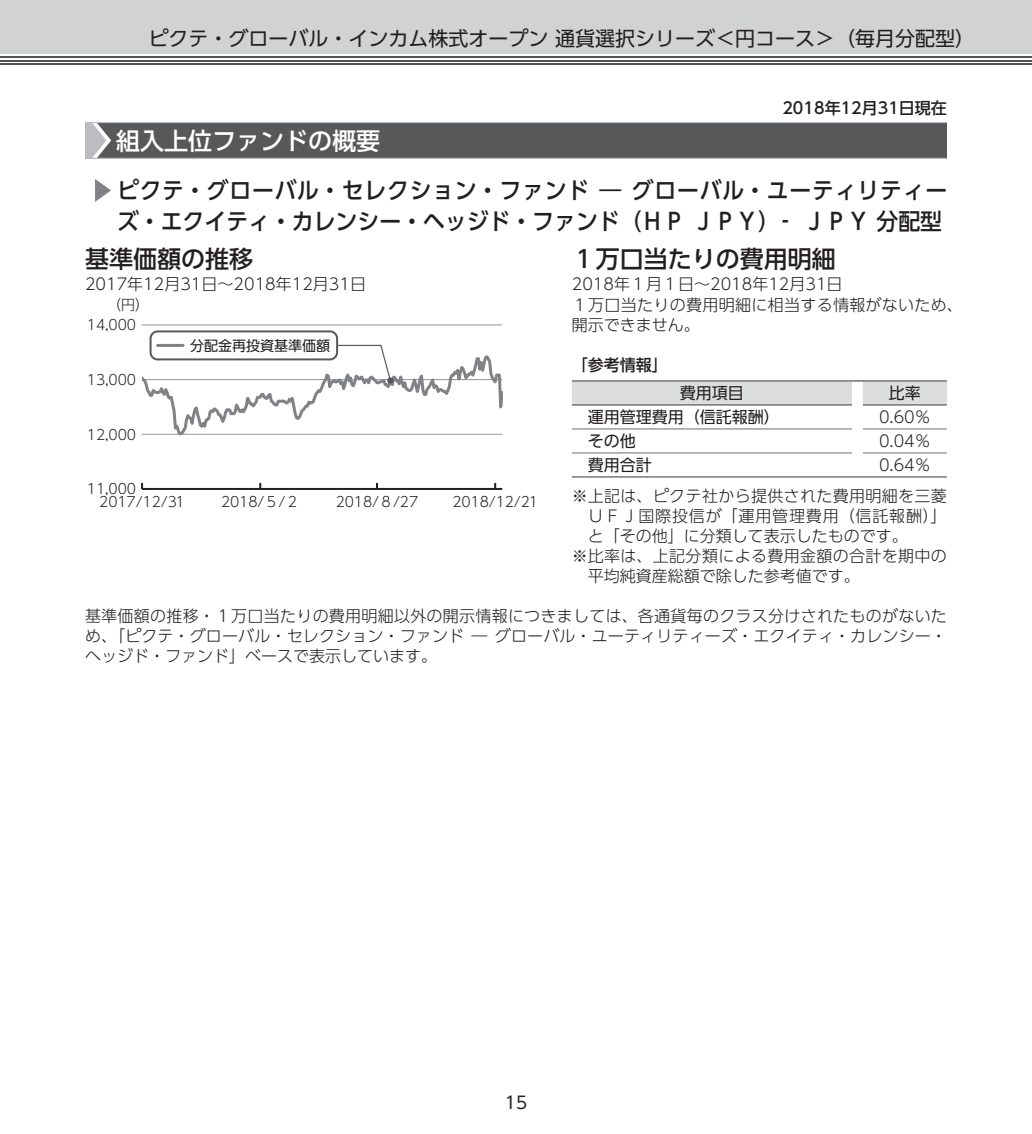
<style>
.page{position:relative;width:1032px;height:1134px;background:#fff}
.page>*{position:absolute;margin:0;border:0;box-sizing:border-box;transform-origin:0 0}
.t1{font:24px "UD Shin Go Pro Medium 90 msp RKSJ H";color:#231f20}
.t2{font:24px "UD Shin Go Pro Medium 90 msp RKSJ H";color:#fff}
.t3{font:23px/31px "UD Shin Go Pro Medium 90 msp RKSJ H";letter-spacing:.035em;color:#231f20;scale:.95 1}
.t4{font:20px "UD Shin Go Pro Regular 90 msp RKSJ H";color:#231f20}
.t5{font:17px "UD Shin Go Pro Regular 90 msp RKSJ H";color:#231f20}
.t6{font:16px/20px "UD Shin Go Pro Light 90 msp RKSJ H";letter-spacing:.01em;color:#231f20}
.t7{font:16px "UD Shin Go Pro Regular 90 msp RKSJ H";color:#231f20}
.t8{font:16px "UD Shin Go Pro Light 90 msp RKSJ H";letter-spacing:.05em;color:#231f20}
.t9{font:16px "UD Shin Go Pro Medium 90 msp RKSJ H";color:#231f20}
.t10{font:14px "UD Shin Go Pro Light 90 msp RKSJ H";letter-spacing:-.01em;color:#231f20}
.t11{font:14px "UD Shin Go Pro Regular 90 msp RKSJ H";color:#231f20}
</style>
<div class="page">
<div style="left:0;top:0;width:1032px;height:54px;background:#d1d2d4"></div>
<hr style="left:0;top:63px;width:1032px;height:2px;background:#535355">
<hr style="left:0;top:60px;width:1032px;height:1px;background:#535355">
<hr style="left:0;top:56px;width:1032px;height:2px;background:#535355">
<div style="left:85px;top:122px;width:862px;height:36px;background:#57585a"></div>
<hr style="left:85px;top:158px;width:861px;height:1px;background:#bcbdc0">
<hr style="left:85px;top:122px;width:862px;height:1px;background:#bcbdc0">
<svg style="left:85px;top:123px;width:26px;height:35px"></svg>
<svg style="left:95px;top:179px;width:16px;height:23px"></svg>
<hr style="left:142px;top:325px;width:360px;height:1px;background:#939598">
<hr style="left:142px;top:488px;width:360px;height:2px;background:#231f20">
<svg style="left:142px;top:344px;width:360px;height:92px"></svg>
<div style="left:387px;top:377px;width:7px;height:7px;background:#57585a;border-radius:3px"></div>
<div style="left:151px;top:331px;width:186px;height:28px;background:#fff;border-radius:7px"></div>
<div style="left:150px;top:330px;width:188px;height:30px;border:2px solid #57585a;border-radius:7px"></div>
<hr style="left:158px;top:344px;width:25px;height:3px;background:#808285">
<div style="left:572px;top:381px;width:375px;height:23px;background:#dcdddf"></div>
<hr style="left:572px;top:429px;width:280px;height:1px;background:#6c6d70">
<hr style="left:572px;top:453px;width:280px;height:1px;background:#6c6d70">
<hr style="left:863px;top:429px;width:84px;height:1px;background:#6c6d70">
<hr style="left:863px;top:453px;width:84px;height:1px;background:#6c6d70">
<hr style="left:572px;top:404px;width:280px;height:1px;background:#57585a">
<hr style="left:863px;top:404px;width:84px;height:1px;background:#57585a">
<div style="left:852px;top:381px;width:11px;height:24px;background:#fff"></div>
<hr style="left:572px;top:380px;width:375px;height:1px;background:#57585a">
<hr style="left:572px;top:476px;width:375px;height:1px;background:#57585a">
<p class="t4" style="left:148px;top:31px;width:828px">ピクテ・グローバル・インカム株式オープン 通貨選択シリーズ＜円コース＞（毎月分配型）</p>
<p class="t9" style="left:782px;top:102px;width:166px">2018年12月31日現在</p>
<h1 class="t2" style="left:116px;top:131px;width:266px">組入上位ファンドの概要</h1>
<h2 class="t3" style="left:117px;top:178px;width:875px">ピクテ・グローバル・セレクション・ファンド ― グローバル・ユーティリティーズ・エクイティ・カレンシー・ヘッジド・ファンド（ＨＰ ＪＰＹ）‐ ＪＰＹ 分配型</h2>
<h1 class="t1" style="left:85px;top:250px;width:170px">基準価額の推移</h1>
<p class="t6" style="left:85px;top:276px;width:282px">2017年12月31日～2018年12月31日</p>
<h1 class="t1" style="left:572px;top:250px;width:266px">１万口当たりの費用明細</h1>
<p class="t6" style="left:572px;top:276px;width:272px">2018年１月１日～2018年12月31日</p>
<p class="t6" style="left:572px;top:297px;width:393px">１万口当たりの費用明細に相当する情報がないため、開示できません。</p>
<p class="t9" style="left:572px;top:359px;width:97px">「参考情報」</p>
<p class="t7" style="left:680px;top:387px;width:65px">費用項目</p>
<p class="t7" style="left:889px;top:387px;width:33px">比率</p>
<p class="t7" style="left:588px;top:411px;width:193px">運用管理費用（信託報酬）</p>
<p class="t6" style="left:879px;top:409px;width:53px">0.60％</p>
<p class="t7" style="left:588px;top:435px;width:49px">その他</p>
<p class="t6" style="left:879px;top:433px;width:53px">0.04％</p>
<p class="t7" style="left:588px;top:459px;width:65px">費用合計</p>
<p class="t10" style="left:107px;top:300px;width:43px">（円）</p>
<p class="t10" style="left:87px;top:320px;width:51px">14,000</p>
<p class="t11" style="left:190px;top:340px;width:141px">分配金再投資基準価額</p>
<p class="t10" style="left:87px;top:374px;width:51px">13,000</p>
<p class="t10" style="left:87px;top:429px;width:51px">12,000</p>
<p class="t6" style="left:572px;top:452px;width:377px;line-height:30.8px;text-indent:307px">0.64％※ 上記は、ピクテ社から提供された費用明細を三菱</p>
<p class="t8" style="left:588px;top:510px;width:360px">ＵＦＪ国際投信が「運用管理費用（信託報酬）」</p>
<p class="t6" style="left:588px;top:528px;width:321px">と「その他」に分類して表示したものです。</p>
<p class="t6" style="left:572px;top:548px;width:377px">※ 比率は、上記分類による費用金額の合計を期中の</p>
<p class="t6" style="left:588px;top:568px;width:273px">平均純資産総額で除した参考値です。</p>
<p class="t6" style="left:85px;top:608px;width:863px;text-align:justify">基準価額の推移・１万口当たりの費用明細以外の開示情報につきましては、各通貨毎のクラス分けされたものがないため、「ピクテ・グローバル・セレクション・ファンド ― グローバル・ユーティリティーズ・エクイティ・カレンシー・ヘッジド・ファンド」ベースで表示しています。</p>
<p class="t10" style="left:87px;top:484px;width:51px">11,000</p>
<p class="t10" style="left:221px;top:497px;width:80px">2018/５/２</p>
<p class="t10" style="left:336px;top:497px;width:84px">2018/８/27</p>
<p class="t10" style="left:452px;top:497px;width:87px">2018/12/21</p>
<p class="t10" style="left:99px;top:497px;width:87px">2017/12/31</p>
<p class="t5" style="left:505px;top:1096px;width:24px">15</p>
</div>
